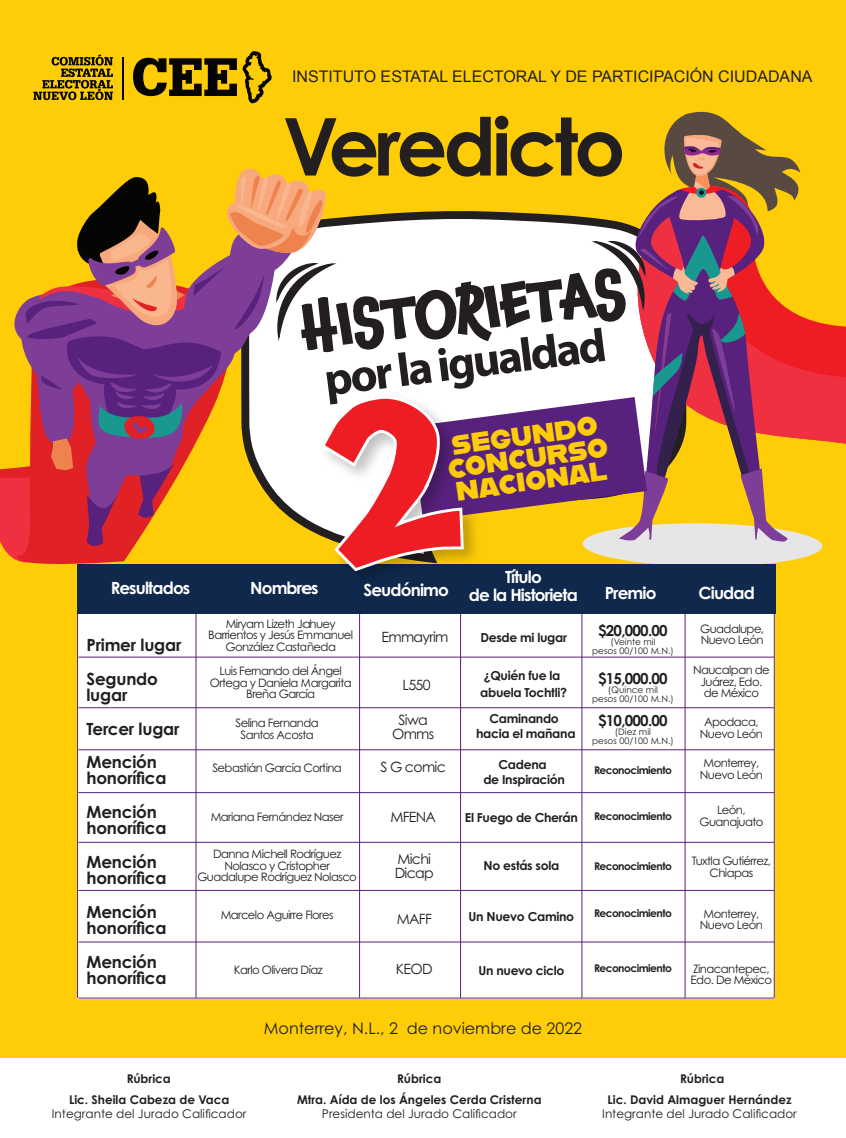
<style>
.page{position:relative;width:846px;height:1138px;background:#fff}
.page>*{position:absolute;margin:0;border:0;box-sizing:border-box;transform-origin:0 0}
.t1{font:700 79.8px "Century Gothic Pro";letter-spacing:-.05em;color:#231f20}
.t2{font:26.8px/23px "Alfarn";color:#fecd08}
.t3{font:700 16.8px/33.3px "Century Gothic Pro";letter-spacing:-.01em;color:#231f20}
.t4{font:700 16.8px/18.6px "Century Gothic Pro";letter-spacing:-.05em;color:#fff;text-align:center}
.t5{font:16px "Arial";color:#231f20}
.t6{font:16px "Century Gothic Pro";color:#231f20}
.t7{font:700 15.1px "Century Gothic Pro";letter-spacing:-.05em;color:#231f20}
.t8{font:14.2px/14.2px "Century Gothic Pro";letter-spacing:-.05em;color:#231f20;text-align:center}
.t9{font:700 12.4px/15.1px "Century Gothic Pro";letter-spacing:-.025em;color:#231f20;text-align:center}
.t10{font:700 12px "Century Gothic Pro";color:#231f20}
.t11{font:12px "Century Gothic Pro";color:#231f20}
.t12{font:11.6px/11.6px "Century Gothic Pro";letter-spacing:-.05em;color:#231f20;text-align:center}
.t13{font:700 10.6px "Century Gothic Pro";letter-spacing:-.05em;color:#231f20}
.t14{font:9px/9px "Century Gothic Pro";color:#231f20;text-align:center}
</style>
<div class="page">
<div style="left:0;top:0;width:846px;height:1058px;background:#fecd08"></div>
<svg style="left:822px;top:323px;width:24px;height:121px;background:#ee2d32"></svg>
<div style="left:77px;top:600px;width:697px;height:398px;background:#fff"></div>
<div style="left:77px;top:564px;width:698px;height:50px;background:#10284c"></div>
<hr style="left:78px;top:656px;width:696px;height:1px;background:#58217d">
<hr style="left:78px;top:707px;width:696px;height:1px;background:#58217d">
<hr style="left:78px;top:749px;width:696px;height:1px;background:#58217d">
<hr style="left:78px;top:792px;width:696px;height:1px;background:#58217d">
<hr style="left:78px;top:842px;width:696px;height:1px;background:#58217d">
<hr style="left:78px;top:890px;width:696px;height:1px;background:#58217d">
<hr style="left:78px;top:941px;width:696px;height:1px;background:#58217d">
<hr style="left:195px;top:614px;width:1px;height:384px;background:#58217d">
<hr style="left:359px;top:614px;width:1px;height:384px;background:#58217d">
<hr style="left:460px;top:614px;width:1px;height:384px;background:#58217d">
<hr style="left:581px;top:614px;width:1px;height:384px;background:#58217d">
<hr style="left:684px;top:614px;width:1px;height:384px;background:#58217d">
<hr style="left:774px;top:614px;width:1px;height:384px;background:#58217d">
<hr style="left:77px;top:614px;width:1px;height:384px;background:#58217d">
<img style="left:304px;top:613px;width:200px;height:91px">
<hr style="left:78px;top:997px;width:696px;height:1px;background:#58217d">
<svg style="left:0;top:51px;width:822px;height:535px"></svg>
<h3 class="t5" style="left:292px;top:66px;width:522px">INSTITUTO ESTATAL ELECTORAL Y DE PARTICIPACIÓN CIUDADANA</h3>
<h1 class="t1" style="left:283px;top:97px;width:344px">Veredicto</h1>
<h2 class="t2" style="left:443px;top:434px;width:163px;rotate:-8deg">SEGUNDO<br>CONCURSO<br>NACIONAL</h2>
<h3 class="t4" style="left:469px;top:567px;width:110px">Título<br>de la Historieta</h3>
<h3 class="t4" style="left:111px;top:578px;width:81px">Resultados</h3>
<h3 class="t4" style="left:250px;top:578px;width:70px">Nombres</h3>
<h3 class="t4" style="left:363px;top:580px;width:87px">Seudónimo</h3>
<h3 class="t4" style="left:605px;top:584px;width:53px">Premio</h3>
<h3 class="t4" style="left:698px;top:584px;width:58px">Ciudad</h3>
<h3 class="t7" style="left:598px;top:621px;width:71px">$20,000.00</h3>
<p class="t14" style="left:592px;top:637px;width:83px">(Veinte mil<br>pesos 00/100 M.N.)</p>
<h3 class="t7" style="left:598px;top:669px;width:71px">$15,000.00</h3>
<p class="t14" style="left:592px;top:685px;width:83px">(Quince mil<br>pesos 00/100 M.N.)</p>
<h3 class="t7" style="left:598px;top:711px;width:71px">$10,000.00</h3>
<p class="t14" style="left:592px;top:727px;width:83px">(Diez mil<br>pesos 00/100 M.N.)</p>
<p class="t13" style="left:594px;top:763px;width:79px">Reconocimiento</p>
<p class="t13" style="left:594px;top:810px;width:79px">Reconocimiento</p>
<p class="t12" style="left:208px;top:617px;width:146px">Miryam Lizeth Jahuey<br>Barrientos y Jesús Emmanuel<br>González Castañeda</p>
<p class="t8" style="left:381px;top:629px;width:68px">Emmayrim</p>
<p class="t12" style="left:700px;top:622px;width:66px;text-align:left">Guadalupe,<br>Nuevo León</p>
<p class="t12" style="left:693px;top:664px;width:78px">Naucalpan de<br>Juárez, Edo. de México</p>
<p class="t9" style="left:480px;top:629px;width:88px">Desde mi lugar</p>
<h3 class="t3" style="left:86px;top:628px;width:97px">Primer lugar<br>Segundo</h3>
<h3 class="t3" style="left:86px;top:678px;width:95px">lugar<br>Tercer lugar<br>Mención</h3>
<h3 class="t3" style="left:86px;top:761px;width:82px">honorífica<br>Mención</h3>
<h3 class="t3" style="left:86px;top:811px;width:82px">honorífica<br>Mención</h3>
<h3 class="t3" style="left:86px;top:861px;width:82px">honorífica<br>Mención</h3>
<h3 class="t3" style="left:86px;top:911px;width:82px">honorífica<br>Mención</h3>
<h3 class="t3" style="left:86px;top:961px;width:82px">honorífica</h3>
<p class="t12" style="left:210px;top:665px;width:143px">Luis Fernando del Ángel<br>Ortega y Daniela Margarita<br>Breña García</p>
<p class="t8" style="left:403px;top:677px;width:29px">L550</p>
<p class="t9" style="left:480px;top:666px;width:88px;line-height:17.4px;text-align:left">¿Quién fue la abuela Tochtli?</p>
<p class="t9" style="left:476px;top:710px;width:101px">Caminando hacia el mañana</p>
<p class="t9" style="left:483px;top:756px;width:83px">Cadena<br>de Inspiración</p>
<p class="t9" style="left:465px;top:809px;width:114px">El Fuego de Cherán</p>
<p class="t9" style="left:483px;top:858px;width:77px">No estás sola</p>
<p class="t8" style="left:392px;top:712px;width:44px">Siwa<br>Omms</p>
<p class="t8" style="left:380px;top:759px;width:67px">S G comic</p>
<p class="t8" style="left:390px;top:809px;width:47px">MFENA</p>
<p class="t8" style="left:395px;top:851px;width:41px;text-align:left">Michi<br>Dicap</p>
<p class="t8" style="left:397px;top:911px;width:37px">MAFF</p>
<p class="t8" style="left:396px;top:961px;width:38px">KEOD</p>
<p class="t12" style="left:700px;top:716px;width:65px">Apodaca,<br>Nuevo León</p>
<p class="t12" style="left:700px;top:757px;width:65px">Monterrey,<br>Nuevo León</p>
<p class="t12" style="left:235px;top:717px;width:85px">Selina Fernanda<br>Santos Acosta</p>
<p class="t12" style="left:212px;top:762px;width:131px">Sebastián García Cortina</p>
<p class="t12" style="left:211px;top:810px;width:134px">Mariana Fernández Naser</p>
<p class="t12" style="left:197px;top:847px;width:161px">Danna Michell Rodríguez<br>Nolasco y Cristopher<br>Guadalupe Rodríguez Nolasco</p>
<p class="t12" style="left:221px;top:909px;width:114px">Marcelo Aguirre Flores</p>
<p class="t12" style="left:699px;top:804px;width:65px">León,<br>Guanajuato</p>
<p class="t12" style="left:692px;top:855px;width:81px">Tuxtla Gutiérrez,<br>Chiapas</p>
<p class="t13" style="left:594px;top:859px;width:79px">Reconocimiento</p>
<p class="t13" style="left:594px;top:906px;width:79px">Reconocimiento</p>
<p class="t12" style="left:700px;top:907px;width:65px">Monterrey,<br>Nuevo León</p>
<p class="t9" style="left:469px;top:908px;width:107px">Un Nuevo Camino</p>
<p class="t13" style="left:594px;top:961px;width:79px">Reconocimiento</p>
<p class="t12" style="left:690px;top:962px;width:83px;text-align:left">Zinacantepec,<br>Edo. De México</p>
<p class="t12" style="left:234px;top:963px;width:90px">Karlo Olivera Díaz</p>
<p class="t9" style="left:478px;top:962px;width:87px">Un nuevo ciclo</p>
<h3 class="t6" style="left:264px;top:1018px;width:320px">Monterrey, N.L., 2 de noviembre de 2022</h3>
<p class="t10" style="left:127px;top:1071px;width:46px">Rúbrica</p>
<p class="t10" style="left:397px;top:1071px;width:46px">Rúbrica</p>
<p class="t10" style="left:680px;top:1071px;width:46px">Rúbrica</p>
<p class="t10" style="left:69px;top:1092px;width:162px">Lic. Sheila Cabeza de Vaca</p>
<p class="t11" style="left:52px;top:1106px;width:196px">Integrante del Jurado Calificador</p>
<p class="t10" style="left:297px;top:1092px;width:246px">Mtra. Aída de los Ángeles Cerda Cristerna</p>
<p class="t11" style="left:322px;top:1106px;width:196px">Presidenta del Jurado Calificador</p>
<p class="t10" style="left:607px;top:1092px;width:185px">Lic. David Almaguer Hernández</p>
<p class="t11" style="left:602px;top:1106px;width:196px">Integrante del Jurado Calificador</p>
</div>
